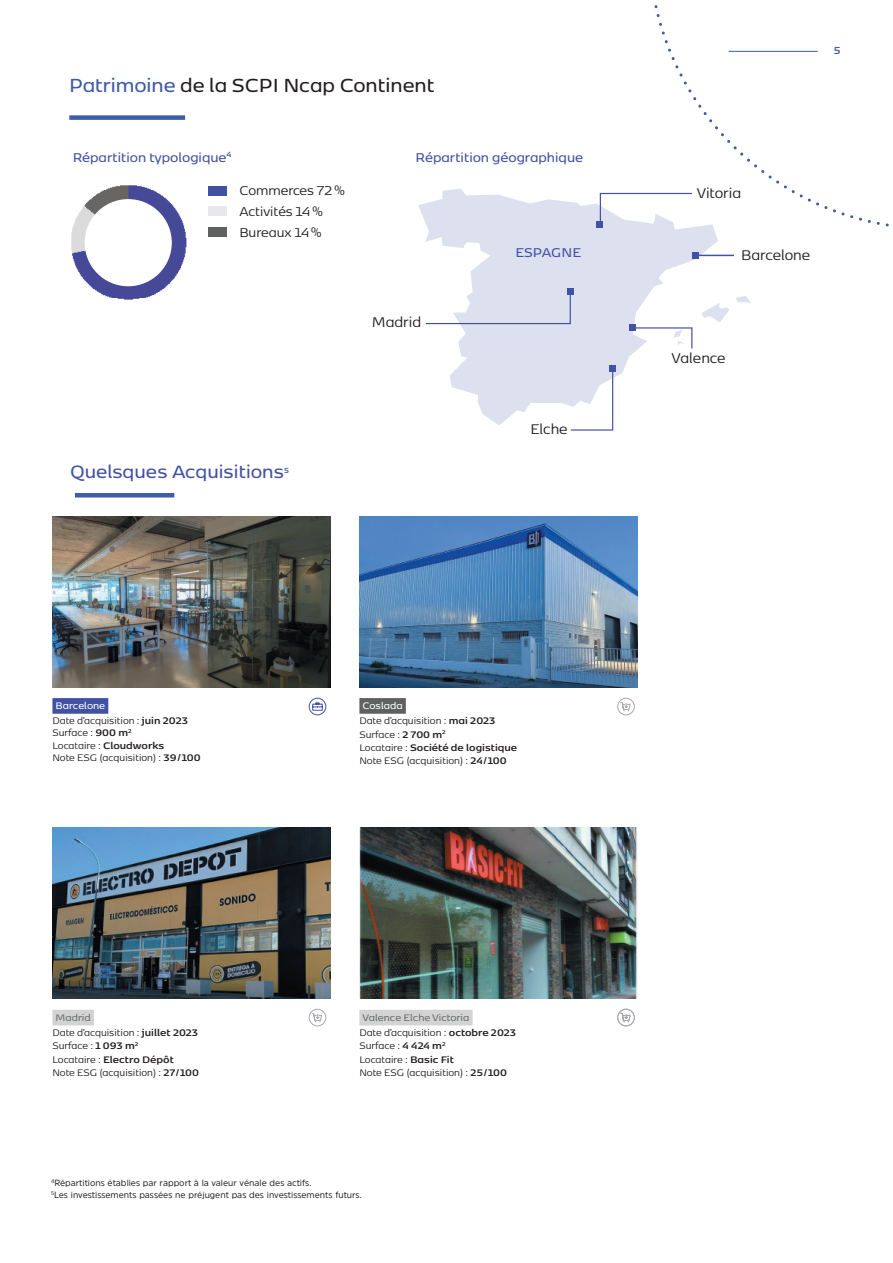
<style>
.page{position:relative;width:893px;height:1263px;background:#fff}
.page>*{position:absolute;margin:0;border:0;box-sizing:border-box;transform-origin:0 0}
.t1{font:600 22.35px "Kobenhavn Sans";color:#231f20}
.TITRES_Largeur_col___121{font:600 21px "Kobenhavn Sans";color:#4252a3}
.t2{font:16.5px "Kobenhavn Sans";color:#231f20}
.SOUS-TITRE_1{font:600 15px "Kobenhavn Sans";color:#4252a3}
.TEXTE{font:15px "Kobenhavn Sans";color:#231f20}
.t3{font:700 12px "Kobenhavn Sans";color:#3e5aa8}
.Texte_vignettes_acquisitions{font:11.25px "Kobenhavn Sans";color:#231f20}
.Texte_vignettes_acquisitions-2{font:700 11.25px "Kobenhavn Sans";color:#231f20}
.Bandeau_rouge_acquisitions{font:600 11.25px "Kobenhavn Sans";color:#6c6d70}
.Bandeau_Vert_Norma_acquisitions{font:600 11.25px "Kobenhavn Sans";color:#fff}
.Bandeau_rouge_acquisitions-2{font:600 11.25px "Kobenhavn Sans";color:#fff}
.t4{font:9px "Amsi Pro";color:#231f20}
.TITRES_Largeur_col___121-2{font:700 8.7px "Kobenhavn Sans";color:#3e5aa8}
.s1{color:#3e5aa8}
.s2{font-weight:700}
.s3{font-weight:400}
</style>
<div class="page">
<svg style="left:654px;top:5px;width:235px;height:222px"></svg>
<hr style="left:729px;top:51px;width:89px;height:1px;background:#3e5aa8">
<div style="left:208px;top:186px;width:19px;height:9px;background:#4252a3"></div>
<div style="left:208px;top:207px;width:19px;height:9px;background:#e6e7e9"></div>
<div style="left:208px;top:227px;width:19px;height:10px;background:#5e6160"></div>
<img style="left:71px;top:185px;width:116px;height:115px">
<div style="left:85px;top:199px;width:87px;height:87px;background:#fff;border-radius:50%"></div>
<img style="left:654px;top:178px;width:109px;height:6px">
<svg style="left:418px;top:189px;width:300px;height:236px;fill:#dde0ee"></svg>
<svg style="left:701px;top:303px;width:28px;height:20px"></svg>
<svg style="left:736px;top:296px;width:15px;height:7px"></svg>
<div style="left:567px;top:288px;width:6px;height:7px;background:#4252a3"></div>
<div style="left:692px;top:252px;width:6px;height:7px;background:#4252a3"></div>
<div style="left:629px;top:324px;width:7px;height:7px;background:#4252a3"></div>
<svg style="left:570px;top:365px;width:45px;height:66px"></svg>
<svg style="left:425px;top:290px;width:146px;height:35px"></svg>
<svg style="left:630px;top:327px;width:63px;height:23px"></svg>
<svg style="left:597px;top:192px;width:96px;height:35px"></svg>
<hr style="left:697px;top:255px;width:37px;height:1px;background:#4252a3">
<div style="left:69px;top:115px;width:116px;height:5px;background:#3d5ca9"></div>
<div style="left:309px;top:1009px;width:17px;height:17px;border:1px solid #a8a9ad;border-radius:50%"></div>
<svg style="left:312px;top:1013px;width:10px;height:9px"></svg>
<div style="left:617px;top:1009px;width:18px;height:17px;border:1px solid #a8a9ad;border-radius:50%"></div>
<svg style="left:620px;top:1013px;width:11px;height:9px"></svg>
<div style="left:617px;top:698px;width:18px;height:17px;border:1px solid #a8a9ad;border-radius:50%"></div>
<svg style="left:620px;top:702px;width:11px;height:9px"></svg>
<img style="left:52px;top:517px;width:278px;height:171px">
<img style="left:52px;top:828px;width:278px;height:171px">
<div style="left:52px;top:698px;width:56px;height:16px;background:#4252a3"></div>
<img style="left:359px;top:517px;width:278px;height:171px">
<img style="left:359px;top:828px;width:278px;height:171px">
<div style="left:359px;top:698px;width:47px;height:16px;background:#5e6160"></div>
<div style="left:52px;top:1010px;width:42px;height:15px;background:#d2d3d2"></div>
<div style="left:359px;top:1010px;width:114px;height:15px;background:#d2d3d2"></div>
<div style="left:309px;top:698px;width:17px;height:17px;border:1px solid #4252a3;border-radius:50%"></div>
<svg style="left:312px;top:702px;width:11px;height:9px"></svg>
<hr style="left:75px;top:493px;width:99px;height:4px;background:#3d5ca9">
<p class="t1" style="left:69px;top:69px;width:367px"><span class="s1">Patrimoine</span> de la SCPI Ncap Continent</p>
<p class="SOUS-TITRE_1" style="left:73px;top:146px;width:160px">Répartition typologique<sup>4</sup></p>
<p class="TEXTE" style="left:239px;top:181px;width:107px">Commerces 72 %</p>
<p class="TEXTE" style="left:239px;top:202px;width:85px">Activités 14 %</p>
<p class="TEXTE" style="left:239px;top:222px;width:84px">Bureaux 14 %</p>
<p class="SOUS-TITRE_1" style="left:416px;top:146px;width:169px">Répartition géographique</p>
<p class="t2" style="left:372px;top:311px;width:51px">Madrid</p>
<p class="SOUS-TITRE_1" style="left:516px;top:242px;width:67px">ESPAGNE</p>
<p class="TITRES_Largeur_col___121" style="left:70px;top:456px;width:215px">Quelsques Acquisitions</p>
<p class="TITRES_Largeur_col___121-2" style="left:284px;top:464px;width:7px">5</p>
<p class="t2" style="left:530px;top:418px;width:39px">Elche</p>
<p class="Bandeau_Vert_Norma_acquisitions" style="left:56px;top:697px;width:51px">Barcelone</p>
<p class="Texte_vignettes_acquisitions" style="left:52px;top:713px;width:137px">Date d’acquisition : <span class="s2">juin 2023</span></p>
<p class="Texte_vignettes_acquisitions" style="left:52px;top:726px;width:81px">Surface : <span class="s2">900 m</span><sup>2</sup></p>
<p class="Texte_vignettes_acquisitions" style="left:52px;top:738px;width:113px">Locataire : <span class="s2">Cloudworks</span></p>
<p class="Texte_vignettes_acquisitions" style="left:52px;top:750px;width:150px">Note ESG (acquisition) : <span class="s2">39/100</span></p>
<p class="Bandeau_rouge_acquisitions-2" style="left:363px;top:697px;width:42px">Coslada</p>
<p class="Texte_vignettes_acquisitions" style="left:359px;top:713px;width:138px">Date d’acquisition : <span class="s2">mai 2023</span></p>
<p class="Texte_vignettes_acquisitions" style="left:359px;top:727px;width:88px">Surface : <span class="s2">2 700 m</span><sup>2</sup></p>
<p class="Texte_vignettes_acquisitions-2" style="left:359px;top:739px;width:159px"><span class="s3">Locataire :</span> Société de logistique</p>
<p class="Texte_vignettes_acquisitions" style="left:359px;top:753px;width:149px">Note ESG (acquisition) : <span class="s2">24/100</span></p>
<p class="t3" style="left:834px;top:42px;width:8px">5</p>
<p class="t2" style="left:697px;top:182px;width:46px">Vitoria</p>
<p class="t2" style="left:741px;top:244px;width:70px">Barcelone</p>
<p class="t2" style="left:672px;top:347px;width:56px">Valence</p>
<p class="Bandeau_rouge_acquisitions" style="left:56px;top:1009px;width:37px">Madrid</p>
<p class="Texte_vignettes_acquisitions" style="left:52px;top:1025px;width:147px">Date d’acquisition : <span class="s2">juillet 2023</span></p>
<p class="Texte_vignettes_acquisitions" style="left:52px;top:1038px;width:88px">Surface : <span class="s2">1 093 m</span><sup>2</sup></p>
<p class="Texte_vignettes_acquisitions-2" style="left:52px;top:1051px;width:123px"><span class="s3">Locataire :</span> Electro Dépôt</p>
<p class="Texte_vignettes_acquisitions" style="left:52px;top:1065px;width:148px">Note ESG (acquisition) : <span class="s2">27/100</span></p>
<p class="Bandeau_rouge_acquisitions" style="left:363px;top:1009px;width:108px">Valence Elche Victoria</p>
<p class="Texte_vignettes_acquisitions" style="left:359px;top:1025px;width:158px">Date d’acquisition : <span class="s2">octobre 2023</span></p>
<p class="Texte_vignettes_acquisitions" style="left:359px;top:1038px;width:88px">Surface : <span class="s2">4 424 m</span><sup>2</sup></p>
<p class="Texte_vignettes_acquisitions" style="left:359px;top:1052px;width:96px">Locataire : <span class="s2">Basic Fit</span></p>
<p class="Texte_vignettes_acquisitions" style="left:359px;top:1065px;width:149px">Note ESG (acquisition) : <span class="s2">25/100</span></p>
<p class="t4" style="left:51px;top:1177px;width:262px"><sup>4</sup>Répartitions établies par rapport à la valeur vénale des actifs.</p>
<p class="t4" style="left:51px;top:1189px;width:312px"><sup>5</sup>Les investissements passées ne préjugent pas des investissements futurs.</p>
</div>
